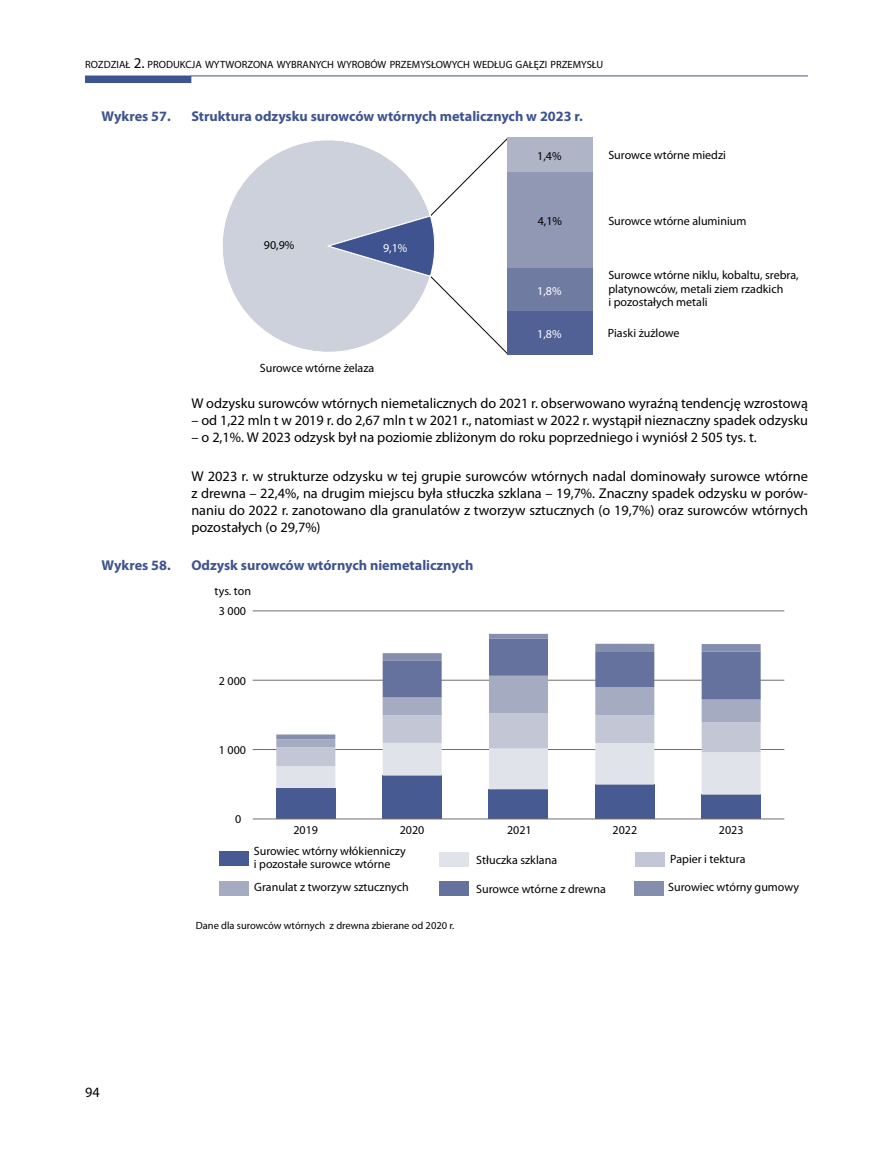
<style>
.page{position:relative;width:893px;height:1149px;background:#fff}
.page>*{position:absolute;margin:0;border:0;box-sizing:border-box;transform-origin:0 0}
.t1{font:14.25px/17.2px "Myriad Pro";color:#000;text-align:justify}
.t2{font:700 14.25px "Myriad Pro";color:#3e538f}
.t3{font:12px/13.5px "Myriad Pro";color:#000}
.t4{font:12px "Myriad Pro";color:#fff}
.t5{font:10.5px "Myriad Pro";color:#000}
.t6{font:10.5px "Myriad Pro";color:#000}
.s1{font-size:15px}
</style>
<div class="page">
<hr style="left:191px;top:75px;width:617px;height:1px;background:#3e538f">
<div style="left:85px;top:75px;width:106px;height:8px;background:#3e538f;border:2px solid #3e538f"></div>
<svg style="left:223px;top:140px;width:104px;height:212px"></svg>
<div style="left:507px;top:138px;width:85px;height:34px;background:#afb5c7"></div>
<div style="left:507px;top:172px;width:85px;height:97px;background:#9098b4"></div>
<div style="left:507px;top:269px;width:85px;height:42px;background:#707ba2"></div>
<div style="left:507px;top:311px;width:85px;height:43px;background:#516195"></div>
<svg style="left:327px;top:137px;width:182px;height:218px"></svg>
<div style="left:439px;top:851px;width:30px;height:15px;background:#e0e3ea"></div>
<div style="left:635px;top:851px;width:29px;height:15px;background:#c3c7d5"></div>
<div style="left:219px;top:880px;width:30px;height:15px;background:#a5abc1"></div>
<div style="left:634px;top:880px;width:30px;height:15px;background:#868eae"></div>
<div style="left:439px;top:880px;width:30px;height:15px;background:#66729e"></div>
<div style="left:219px;top:850px;width:30px;height:15px;background:#485a92"></div>
<hr style="left:253px;top:749px;width:531px;height:1px;background:#6f6f6e">
<hr style="left:253px;top:679px;width:531px;height:1px;background:#6f6f6e">
<hr style="left:253px;top:610px;width:531px;height:1px;background:#6f6f6e">
<div style="left:702px;top:794px;width:59px;height:24px;background:#485a92"></div>
<div style="left:595px;top:784px;width:59px;height:34px;background:#485a92"></div>
<div style="left:489px;top:789px;width:59px;height:29px;background:#485a92"></div>
<div style="left:383px;top:775px;width:59px;height:43px;background:#485a92"></div>
<div style="left:276px;top:787px;width:59px;height:31px;background:#485a92"></div>
<svg style="left:276px;top:739px;width:485px;height:55px"></svg>
<svg style="left:276px;top:633px;width:485px;height:106px"></svg>
<hr style="left:253px;top:818px;width:531px;height:1px;background:#6f6f6e">
<p class="t5" style="left:85px;top:58px;width:520px">ROZDZIAŁ <span class="s1">2.</span> PRODUKCJA WYTWORZONA WYBRANYCH WYROBÓW PRZEMYSŁOWYCH WEDŁUG GAŁĘZI PRZEMYSŁU</p>
<p class="t2" style="left:102px;top:107px;width:71px">Wykres 57.</p>
<p class="t2" style="left:191px;top:107px;width:393px">Struktura odzysku surowców wtórnych metalicznych w 2023 r.</p>
<p class="t3" style="left:537px;top:149px;width:26px">1,4%</p>
<p class="t3" style="left:264px;top:238px;width:32px">90,9%</p>
<p class="t4" style="left:383px;top:241px;width:26px">9,1%</p>
<p class="t3" style="left:260px;top:361px;width:116px">Surowce wtórne żelaza</p>
<p class="t3" style="left:538px;top:215px;width:26px">4,1%</p>
<p class="t4" style="left:537px;top:284px;width:26px">1,8%</p>
<p class="t4" style="left:537px;top:327px;width:26px">1,8%</p>
<p class="t3" style="left:608px;top:148px;width:119px">Surowce wtórne miedzi</p>
<p class="t3" style="left:608px;top:214px;width:140px">Surowce wtórne aluminium</p>
<p class="t3" style="left:608px;top:269px;width:192px">Surowce wtórne niklu, kobaltu, srebra, platynowców, metali ziem rzadkich<br>i pozostałych metali</p>
<p class="t3" style="left:608px;top:326px;width:73px">Piaski żużlowe</p>
<p class="t1" style="left:191px;top:394px;width:618px">W odzysku surowców wtórnych niemetalicznych do 2021 r. obserwowano wyraźną tendencję wzrostową</p>
<p class="t1" style="left:191px;top:411px;width:618px">– od 1,22 mln t w 2019 r. do 2,67 mln t w 2021 r., natomiast w 2022 r. wystąpił nieznaczny spadek odzysku</p>
<p class="t1" style="left:191px;top:428px;width:567px">– o 2,1%. W 2023 odzysk był na poziomie zbliżonym do roku poprzedniego i wyniósł 2 505 tys. t.</p>
<p class="t1" style="left:191px;top:467px;width:618px">W 2023 r. w strukturze odzysku w tej grupie surowców wtórnych nadal dominowały surowce wtórne z drewna – 22,4%, na drugim miejscu była stłuczka szklana – 19,7%. Znaczny spadek odzysku w porów&shy;naniu do 2022 r. zanotowano dla granulatów z tworzyw sztucznych (o 19,7%) oraz surowców wtórnych pozostałych (o 29,7%)</p>
<p class="t2" style="left:102px;top:556px;width:71px">Wykres 58.</p>
<p class="t2" style="left:191px;top:556px;width:284px">Odzysk surowców wtórnych niemetalicznych</p>
<p class="t3" style="left:215px;top:584px;width:38px">tys. ton</p>
<p class="t3" style="left:219px;top:604px;width:29px">3 000</p>
<p class="t3" style="left:219px;top:673px;width:29px">2 000</p>
<p class="t3" style="left:219px;top:742px;width:29px">1 000</p>
<p class="t3" style="left:235px;top:812px;width:8px">0</p>
<p class="t3" style="left:293px;top:822px;width:26px">2019</p>
<p class="t3" style="left:400px;top:822px;width:26px">2020</p>
<p class="t3" style="left:507px;top:822px;width:26px">2021</p>
<p class="t3" style="left:613px;top:822px;width:26px">2022</p>
<p class="t3" style="left:719px;top:822px;width:26px">2023</p>
<p class="t3" style="left:254px;top:843px;width:153px">Surowiec wtórny włókienniczy i pozostałe surowce wtórne</p>
<p class="t3" style="left:476px;top:852px;width:82px">Stłuczka szklana</p>
<p class="t3" style="left:670px;top:851px;width:77px">Papier i tektura</p>
<p class="t3" style="left:254px;top:880px;width:156px">Granulat z tworzyw sztucznych</p>
<p class="t3" style="left:476px;top:881px;width:131px">Surowce wtórne z drewna</p>
<p class="t3" style="left:668px;top:880px;width:132px">Surowiec wtórny gumowy</p>
<p class="t1" style="left:85px;top:1082px;width:16px">94</p>
<p class="t6" style="left:196px;top:919px;width:260px">Dane dla surowców wtórnych z drewna zbierane od 2020 r.</p>
</div>
